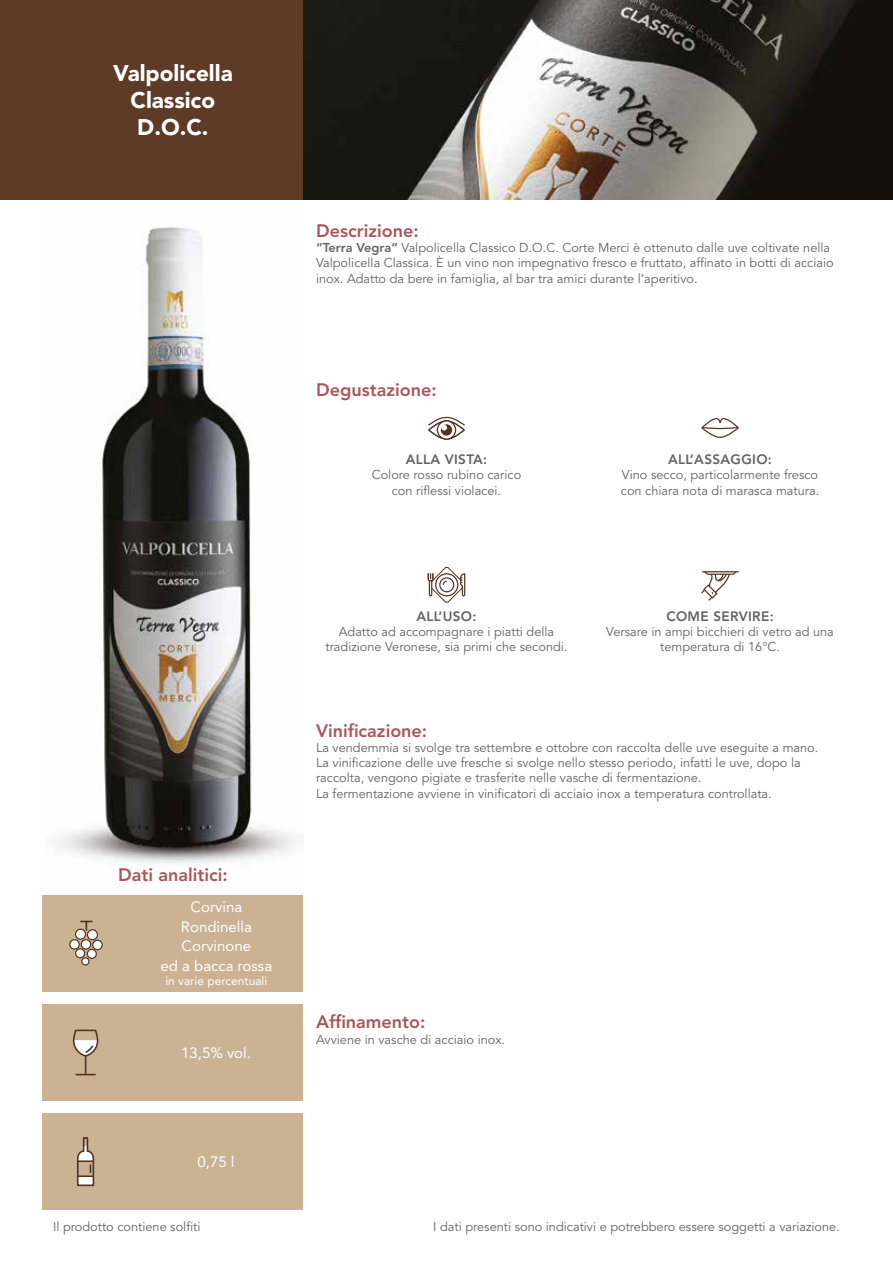
<style>
.page{position:relative;width:893px;height:1263px;background:#fff}
.page>*{position:absolute;margin:0;border:0;box-sizing:border-box;transform-origin:0 0}
.t1{font:900 22.5px/27px "Avenir LT Std";color:#fff;text-align:center}
.t2{font:800 18px "Avenir LT Std";color:#a8575b}
.t3{font:15px/19.5px "Avenir LT Std";color:#fff;text-align:center}
.t4{font:800 13.5px "Avenir LT Std";letter-spacing:.025em;color:#646363}
.t5{font:12.75px/15.3px "Avenir LT Std";color:#646363}
.t6{font:12px "Avenir LT Std";color:#fff}
.s1{font-weight:800}
</style>
<div class="page">
<img style="left:57px;top:227px;width:238px;height:636px">
<div style="left:429px;top:421px;width:35px;height:18px;border:1px solid #523221;border-radius:50%"></div>
<div style="left:428px;top:420px;width:37px;height:20px;border:1px solid #523221;border-radius:50%"></div>
<svg style="left:437px;top:421px;width:19px;height:18px"></svg>
<div style="left:437px;top:420px;width:19px;height:20px;border:1px solid #523221;border-radius:50%"></div>
<svg style="left:428px;top:416px;width:37px;height:20px"></svg>
<svg style="left:427px;top:567px;width:39px;height:36px"></svg>
<svg style="left:701px;top:418px;width:38px;height:20px"></svg>
<hr style="left:702px;top:571px;width:37px;height:1px;background:#523221">
<svg style="left:701px;top:571px;width:37px;height:30px"></svg>
<div style="left:42px;top:1004px;width:261px;height:96px;background:#cbb293"></div>
<div style="left:42px;top:1113px;width:261px;height:97px;background:#cbb293"></div>
<svg style="left:72px;top:1030px;width:27px;height:45px"></svg>
<svg style="left:77px;top:1137px;width:18px;height:50px"></svg>
<div style="left:0;top:0;width:303px;height:200px;background:#5e3b27"></div>
<img style="left:303px;top:0;width:590px;height:200px">
<div style="left:43px;top:895px;width:260px;height:96px;background:#cbb293"></div>
<div style="left:82px;top:958px;width:7px;height:7px;background:#fff;border-radius:50%"></div>
<div style="left:81px;top:957px;width:9px;height:8px;border:1px solid #523221;border-radius:50%"></div>
<div style="left:76px;top:949px;width:9px;height:9px;background:#fff;border-radius:50%"></div>
<div style="left:75px;top:948px;width:10px;height:10px;border:1px solid #523221;border-radius:50%"></div>
<div style="left:87px;top:949px;width:9px;height:9px;background:#fff;border-radius:50%"></div>
<div style="left:87px;top:949px;width:10px;height:10px;border:1px solid #523221;border-radius:50%"></div>
<svg style="left:70px;top:940px;width:9px;height:9px"></svg>
<div style="left:69px;top:939px;width:11px;height:11px;border:1px solid #523221;border-radius:50%"></div>
<div style="left:81px;top:940px;width:10px;height:9px;background:#fff;border-radius:50%"></div>
<div style="left:81px;top:939px;width:10px;height:11px;border:1px solid #523221;border-radius:50%"></div>
<div style="left:93px;top:940px;width:9px;height:10px;background:#fff;border-radius:50%"></div>
<div style="left:92px;top:940px;width:11px;height:10px;border:1px solid #523221;border-radius:50%"></div>
<div style="left:76px;top:929px;width:10px;height:10px;background:#fff;border-radius:50%"></div>
<div style="left:75px;top:928px;width:11px;height:12px;border:1px solid #523221;border-radius:50%"></div>
<div style="left:87px;top:930px;width:10px;height:10px;background:#fff;border-radius:50%"></div>
<div style="left:87px;top:929px;width:11px;height:11px;border:1px solid #523221;border-radius:50%"></div>
<svg style="left:81px;top:921px;width:11px;height:9px"></svg>
<h1 class="t1" style="left:113px;top:60px;width:121px">Valpolicella<br>Classico<br>D.O.C.</h1>
<h2 class="t2" style="left:316px;top:220px;width:104px">Descrizione:</h2>
<p class="t5" style="left:316px;top:240px;width:519px"><span class="s1">“Terra Vegra”</span> Valpolicella Classico D.O.C. Corte Merci è ottenuto dalle uve coltivate nella<br>Valpolicella Classica. È un vino non impegnativo fresco e fruttato, affinato in botti di acciaio inox. Adatto da bere in famiglia, al bar tra amici durante l’aperitivo.</p>
<h2 class="t2" style="left:316px;top:379px;width:122px">Degustazione:</h2>
<p class="t4" style="left:406px;top:451px;width:19px">Alla</p>
<p class="t4" style="left:445px;top:451px;width:44px">vista:</p>
<p class="t5" style="left:372px;top:467px;width:151px;text-align:center">Colore rosso rubino carico con riflessi violacei.</p>
<p class="t4" style="left:668px;top:451px;width:64px">All’assagg</p>
<p class="t4" style="left:752px;top:451px;width:21px">io:</p>
<p class="t5" style="left:621px;top:467px;width:200px">Vino secco, particolarmente fresco con chiara nota di marasca matura.</p>
<h2 class="t2" style="left:118px;top:864px;width:111px">Dati analitici:</h2>
<p class="t3" style="left:161px;top:897px;width:113px">Corvina<br>Rondinella<br>Corvinone<br>ed a bacca rossa</p>
<p class="t6" style="left:165px;top:974px;width:104px">in varie percentuali</p>
<p class="t3" style="left:181px;top:1043px;width:71px">13,5% vol.</p>
<p class="t3" style="left:198px;top:1152px;width:38px">0,75 l</p>
<p class="t4" style="left:417px;top:608px;width:61px">All’uso:</p>
<p class="t5" style="left:325px;top:624px;width:244px;text-align:center">Adatto ad accompagnare i piatti della tradizione Veronese, sia primi che secondi.</p>
<p class="t4" style="left:666px;top:608px;width:109px">Come servire:</p>
<p class="t5" style="left:606px;top:624px;width:229px;text-align:center">Versare in ampi bicchieri di vetro ad una temperatura di 16°C.</p>
<h2 class="t2" style="left:316px;top:720px;width:113px">Vinificazione:</h2>
<p class="t5" style="left:316px;top:740px;width:504px">La vendemmia si svolge tra settembre e ottobre con raccolta delle uve eseguite a mano.<br>La vinificazione delle uve fresche si svolge nello stesso periodo, infatti le uve, dopo la raccolta, vengono pigiate e trasferite nelle vasche di fermentazione.<br>La fermentazione avviene in vinificatori di acciaio inox a temperatura controllata.</p>
<h2 class="t2" style="left:316px;top:1011px;width:111px">Affinamento:</h2>
<p class="t5" style="left:316px;top:1032px;width:190px">Avviene in vasche di acciaio inox.</p>
<p class="t5" style="left:53px;top:1219px;width:149px">Il prodotto contiene solfiti</p>
<p class="t5" style="left:433px;top:1219px;width:408px">I dati presenti sono indicativi e potrebbero essere soggetti a variazione.</p>
</div>
